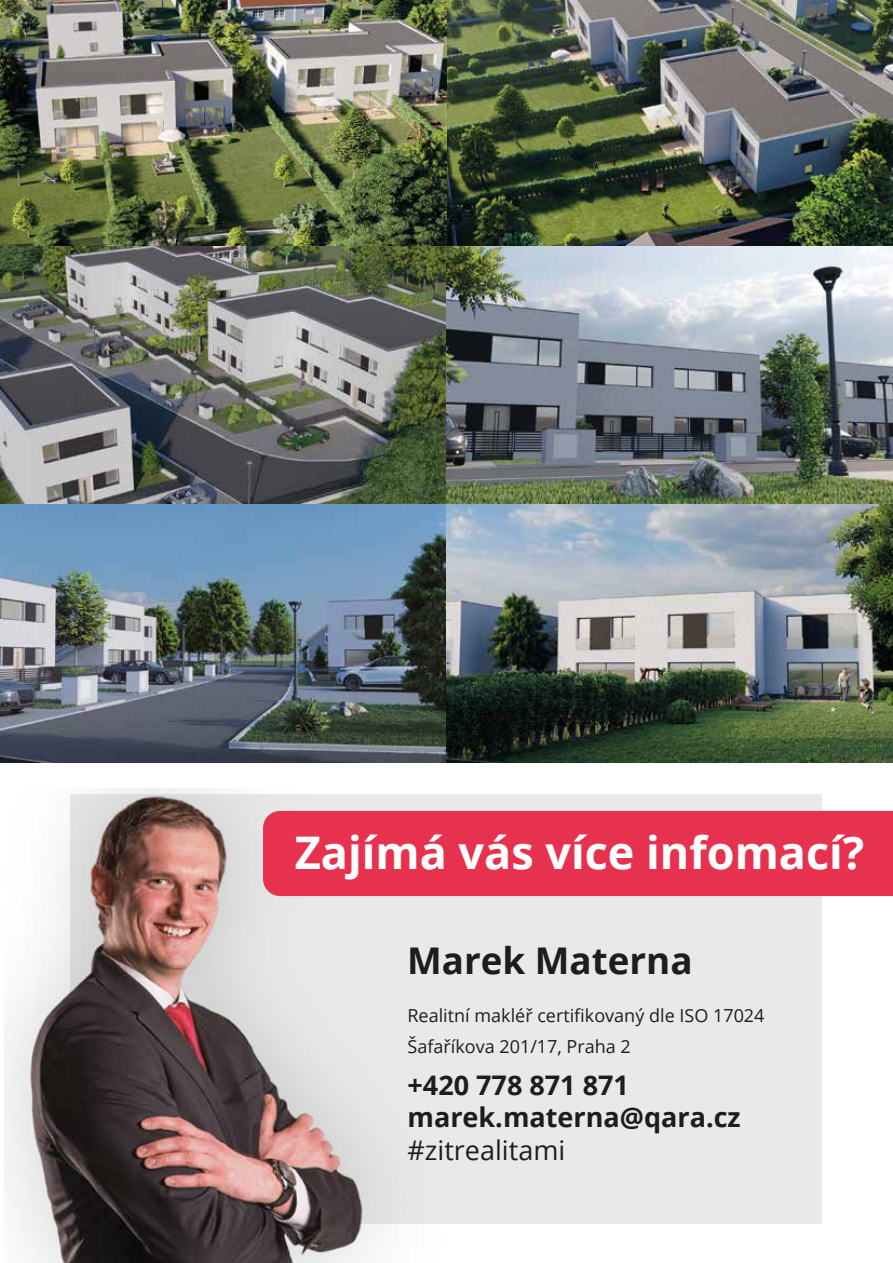
<style>
.page{position:relative;width:893px;height:1263px;background:#fff}
.page>*{position:absolute;margin:0;border:0;box-sizing:border-box;transform-origin:0 0}
.t1{font:700 45px "Open Sans";color:#fff}
.t2{font:700 36.75px "Open Sans";color:#1d1d1b}
.t3{font:700 27px/32.4px "Open Sans";color:#1d1d1b}
.t4{font:27px "Open Sans";color:#1d1d1b}
.t5{font:18px/31.2px "Open Sans";color:#1d1d1b}
</style>
<div class="page">
<img style="left:0;top:0;width:893px;height:762px">
<div style="left:71px;top:794px;width:751px;height:430px;background:#e9e9e9"></div>
<img style="left:5px;top:789px;width:441px;height:474px">
<div style="left:263px;top:811px;width:630px;height:85px;background:#e7324f"></div>
<h1 class="t1" style="left:295px;top:821px;width:571px">Zajímá vás více infomací?</h1>
<h2 class="t2" style="left:407px;top:934px;width:287px">Marek Materna</h2>
<p class="t5" style="left:407px;top:999px;width:359px">Realitní makléř certifikovaný dle ISO 17024<br>Šafaříkova 201/17, Praha 2</p>
<h3 class="t3" style="left:407px;top:1068px;width:335px">+420 778 871 871 marek.materna@qara.cz</h3>
<h3 class="t4" style="left:407px;top:1131px;width:159px">#zitrealitami</h3>
</div>
